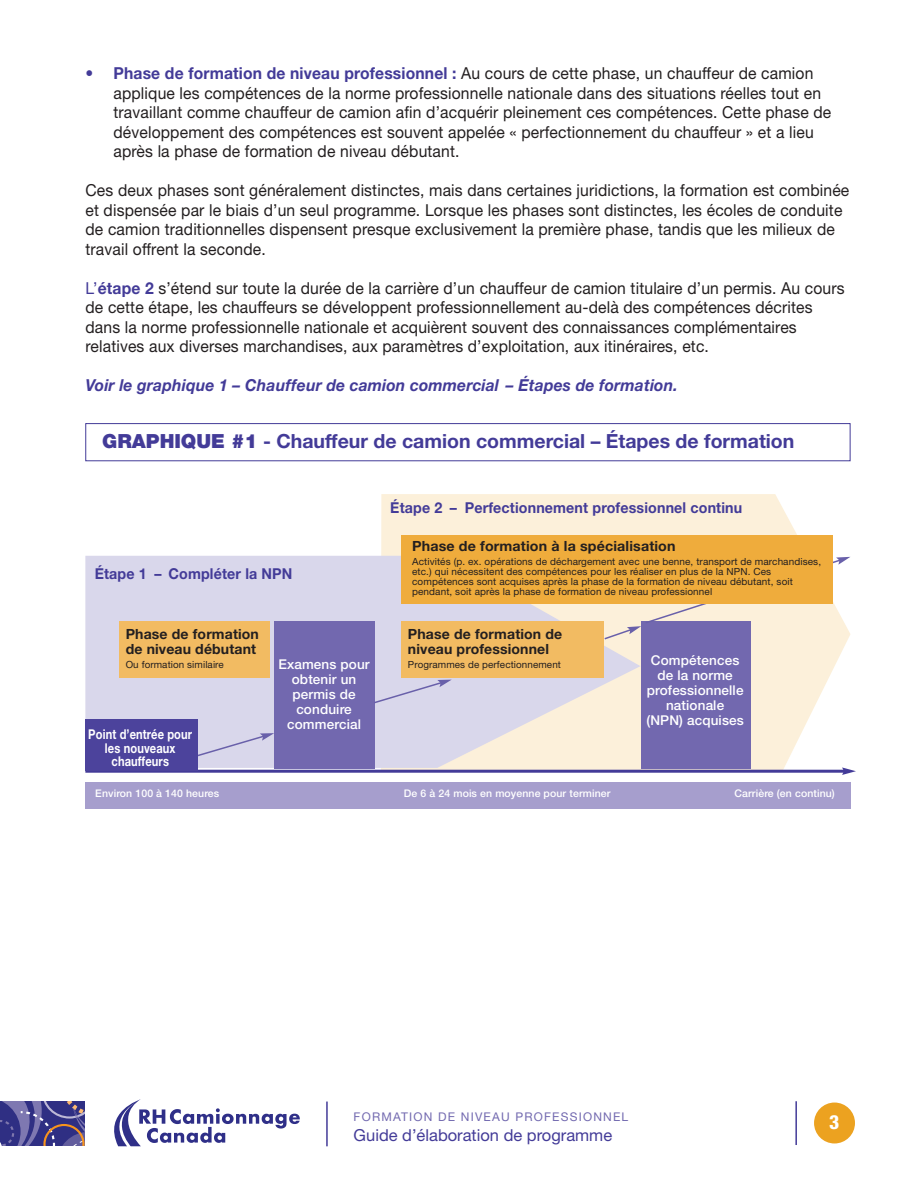
<style>
.page{position:relative;width:918px;height:1188px;background:#fff}
.page>*{position:absolute;margin:0;border:0;box-sizing:border-box;transform-origin:0 0}
.t1{font:700 19.5px "Helvetica Neue LT Std";color:#433b98}
.t2{font:800 condensed 19.5px "Helvetica Neue LT Std";color:#fff}
.t3{font:16.5px/19.5px "Helvetica Neue LT Std";letter-spacing:.01em;color:#231f20;scale:.95 1}
.t4{font:italic 700 16.5px "Helvetica Neue LT Std";letter-spacing:.01em;color:#433b98;scale:.95 1}
.t5{font:16.5px "Helvetica Neue LT Std";color:#433b98}
.t6{font:700 15px "Helvetica Neue LT Std";letter-spacing:.01em;color:#433b98;scale:.95 1}
.t7{font:700 14.1px/15.1px "Helvetica Neue LT Std";letter-spacing:.01em;color:#231f20}
.t8{font:500 13.5px/15px "Helvetica Neue LT Std";letter-spacing:.01em;color:#fff;text-align:center}
.t9{font:700 13.5px/13.6px "Helvetica Neue LT Std";letter-spacing:.01em;color:#fff;text-align:center;scale:.82 1}
.t10{font:12px "Helvetica Neue LT Std";letter-spacing:.1em;color:#736ab0}
.t11{font:500 10.5px "Helvetica Neue LT Std";letter-spacing:.01em;color:#fff}
.t12{font:9.9px/9.9px "Helvetica Neue LT Std";letter-spacing:.01em;color:#231f20}
.s1{color:#433b98}
.s2{font-weight:700;color:#433b98}
.s3{font-weight:900}
</style>
<div class="page">
<hr style="left:795px;top:1101px;width:2px;height:44px;background:#433b98">
<div style="left:814px;top:1103px;width:41px;height:40px;background:#eca220;border-radius:50%"></div>
<svg style="left:381px;top:494px;width:469px;height:276px;fill:#fcf0da"></svg>
<svg style="left:85px;top:556px;width:556px;height:212px;background:#e0dbe7"></svg>
<div style="left:85px;top:423px;width:765px;height:38px;border:1px solid #433b98"></div>
<div style="left:402px;top:621px;width:202px;height:57px;background:#f2bb62"></div>
<div style="left:119px;top:621px;width:151px;height:57px;background:#f2bb62"></div>
<div style="left:85px;top:782px;width:766px;height:26px;background:#a69ecd"></div>
<hr style="left:85px;top:770px;width:760px;height:3px;background:#433b98">
<svg style="left:842px;top:767px;width:14px;height:8px"></svg>
<div style="left:641px;top:621px;width:110px;height:148px;background:#7268af"></div>
<div style="left:274px;top:621px;width:101px;height:148px;background:#7268af"></div>
<svg style="left:198px;top:733px;width:76px;height:35px;background:#d2d0e7"></svg>
<svg style="left:375px;top:680px;width:77px;height:25px;background:#d0cee6"></svg>
<svg style="left:603px;top:557px;width:247px;height:84px"></svg>
<div style="left:402px;top:535px;width:431px;height:69px;background:#efac3c"></div>
<div style="left:85px;top:719px;width:113px;height:52px;background:#4c439c"></div>
<hr style="left:326px;top:1102px;width:2px;height:44px;background:#433b98">
<svg style="left:0;top:1102px;width:84px;height:43px;background:#524c8e"></svg>
<svg style="left:114px;top:1099px;width:186px;height:47px"></svg>
<p class="t3" style="left:113px;top:65px;width:757px;text-indent:-28px"><span class="s1">•</span> <span class="s2">Phase de formation de niveau professionnel :</span> Au cours de cette phase, un chauffeur de camion applique les compétences de la norme professionnelle nationale dans des situations réelles tout en travaillant comme chauffeur de camion afin d’acquérir pleinement ces compétences. Cette phase de développement des compétences est souvent appelée « perfectionnement du chauffeur » et a lieu après la phase de formation de niveau débutant.</p>
<p class="t3" style="left:85px;top:182px;width:806px">Ces deux phases sont généralement distinctes, mais dans certaines juridictions, la formation est combinée et dispensée par le biais d’un seul programme. Lorsque les phases sont distinctes, les écoles de conduite de camion traditionnelles dispensent presque exclusivement la première phase, tandis que les milieux de travail offrent la seconde.</p>
<p class="t3" style="left:85px;top:280px;width:801px"><span class="s1">L’</span><span class="s2">étape 2</span> s’étend sur toute la durée de la carrière d’un chauffeur de camion titulaire d’un permis. Au cours de cette étape, les chauffeurs se développent professionnellement au-delà des compétences décrites dans la norme professionnelle nationale et acquièrent souvent des connaissances complémentaires relatives aux diverses marchandises, aux paramètres d’exploitation, aux itinéraires, etc.</p>
<p class="t4" style="left:85px;top:380px;width:625px">Voir le graphique 1 – Chauffeur de camion commercial – Étapes de formation.</p>
<p class="t1" style="left:102px;top:434px;width:694px"><span class="s3">GRAPHIQUE #1</span> - Chauffeur de camion commercial – Étapes de formation</p>
<p class="t6" style="left:95px;top:569px;width:210px">Étape 1 – Compléter la NPN</p>
<p class="t7" style="left:126px;top:627px;width:135px">Phase de formation de niveau débutant</p>
<p class="t12" style="left:126px;top:660px;width:100px">Ou formation similaire</p>
<p class="t9" style="left:88px;top:729px;width:128px">Point d’entrée pour les nouveaux chauffeurs</p>
<p class="t8" style="left:278px;top:658px;width:93px">Examens pour obtenir un permis de conduire commercial</p>
<p class="t6" style="left:390px;top:503px;width:372px">Étape 2 – Perfectionnement professionnel continu</p>
<p class="t7" style="left:412px;top:540px;width:265px">Phase de formation à la spécialisation</p>
<p class="t12" style="left:412px;top:558px;width:411px">Activités (p. ex. opérations de déchargement avec une benne, transport de marchandises, etc.) qui nécessitent des compétences pour les réaliser en plus de la NPN. Ces compétences sont acquises après la phase de la formation de niveau débutant, soit pendant, soit après la phase de formation de niveau professionnel</p>
<p class="t7" style="left:408px;top:627px;width:156px">Phase de formation de niveau professionnel</p>
<p class="t12" style="left:408px;top:660px;width:155px">Programmes de perfectionnement</p>
<p class="t8" style="left:647px;top:654px;width:99px">Compétences de la norme professionnelle nationale (NPN) acquises</p>
<p class="t11" style="left:95px;top:789px;width:126px">Environ 100 à 140 heures</p>
<p class="t11" style="left:404px;top:789px;width:208px">De 6 à 24 mois en moyenne pour terminer</p>
<p class="t11" style="left:735px;top:789px;width:102px">Carrière (en continu)</p>
<p class="t10" style="left:354px;top:1113px;width:276px">FORMATION DE NIVEAU PROFESSIONNEL</p>
<p class="t5" style="left:354px;top:1129px;width:260px">Guide d’élaboration de programme</p>
<p class="t2" style="left:829px;top:1115px;width:12px">3</p>
</div>
